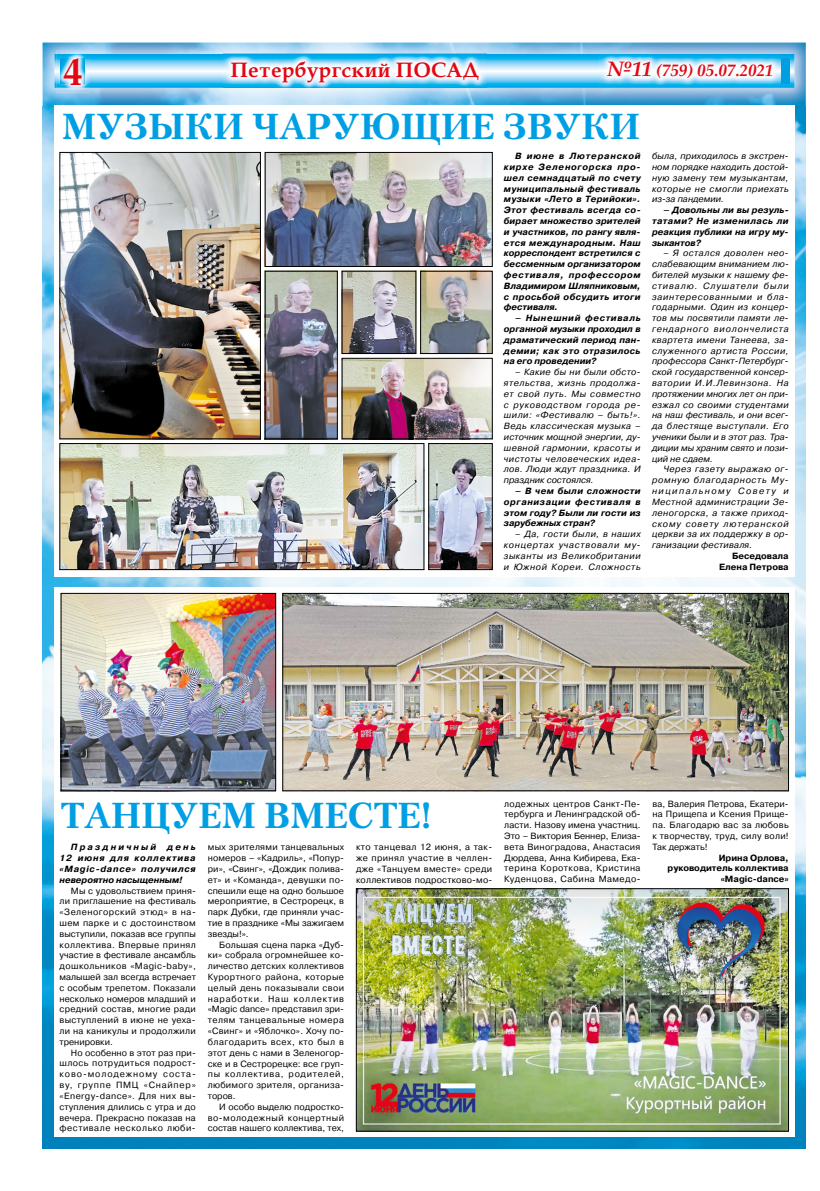
<style>
.page{position:relative;width:820px;height:1191px;background:#fff}
.page>*{position:absolute;margin:0;border:0;box-sizing:border-box;transform-origin:0 0}
.t1{font:700 37px "Palladium";color:#e30613}
.t2{font:700 36px "Petersburg C";color:#009fe3}
.t3{font:700 20px "Palladium";color:#e30613}
.t4{font:italic 700 16px "Palladium";color:#e30613}
.t5{font:9px/10.8px "Pragmatica C";letter-spacing:.025em;color:#000;text-align:justify}
.t6{font:italic 9px/10.8px "Pragmatica C";letter-spacing:.035em;color:#000;text-align:justify}
.t7{font:italic 700 9px/10.8px "Pragmatica C";letter-spacing:.01em;color:#000;text-align:justify}
.t8{font:700 9px/10.8px "Pragmatica C";color:#000;text-align:right}
.s1{font-size:20px}
</style>
<div class="page">
<img style="left:43px;top:106px;width:762px;height:1042px">
<img style="left:42px;top:42px;width:764px;height:64px">
<svg style="left:54px;top:54px;width:740px;height:34px"></svg>
<div style="left:780px;top:58px;width:8px;height:26px;background:#009fe3"></div>
<img style="left:223px;top:53px;width:263px;height:37px">
<img style="left:223px;top:54px;width:263px;height:34px">
<img style="left:56px;top:50px;width:34px;height:43px">
<img style="left:56px;top:54px;width:34px;height:34px">
<img style="left:60px;top:58px;width:25px;height:26px">
<img style="left:599px;top:54px;width:180px;height:32px">
<div style="left:54px;top:587px;width:740px;height:550px;background:#fff"></div>
<img style="left:63px;top:595px;width:211px;height:194px">
<div style="left:61px;top:593px;width:215px;height:198px;border:1px solid #000"></div>
<img style="left:284px;top:595px;width:502px;height:194px">
<div style="left:282px;top:593px;width:506px;height:198px;border:1px solid #000"></div>
<img style="left:358px;top:890px;width:428px;height:239px">
<div style="left:356px;top:888px;width:432px;height:243px;border:1px solid #000"></div>
<div style="left:54px;top:105px;width:740px;height:471px;background:#fff"></div>
<img style="left:62px;top:154px;width:196px;height:283px">
<div style="left:60px;top:152px;width:200px;height:287px;border:1px solid #000"></div>
<img style="left:62px;top:445px;width:360px;height:123px">
<div style="left:60px;top:443px;width:364px;height:127px;border:1px solid #000"></div>
<img style="left:430px;top:445px;width:60px;height:123px">
<div style="left:428px;top:443px;width:64px;height:127px;border:1px solid #000"></div>
<img style="left:344px;top:273px;width:70px;height:79px">
<div style="left:342px;top:271px;width:74px;height:83px;border:1px solid #000"></div>
<img style="left:422px;top:273px;width:68px;height:79px">
<div style="left:420px;top:271px;width:72px;height:83px;border:1px solid #000"></div>
<img style="left:267px;top:154px;width:223px;height:111px">
<div style="left:265px;top:152px;width:227px;height:115px;border:1px solid #000"></div>
<img style="left:267px;top:273px;width:68px;height:164px">
<div style="left:265px;top:271px;width:72px;height:168px;border:1px solid #000"></div>
<img style="left:344px;top:360px;width:146px;height:77px">
<div style="left:342px;top:358px;width:150px;height:81px;border:1px solid #000"></div>
<h1 class="t1" style="left:63px;top:48px;width:21px">4</h1>
<h3 class="t3" style="left:230px;top:57px;width:250px">Петербургский ПОСАД</h3>
<h3 class="t4" style="left:607px;top:61px;width:167px"><span class="s1">№11</span> (759) 05.07.2021</h3>
<h2 class="t2" style="left:62px;top:105px;width:579px">МУЗЫКИ ЧАРУЮЩИЕ ЗВУКИ</h2>
<p class="t7" style="left:503px;top:151px;width:138px;text-indent:11px">В июне в Лютеранской кирхе Зеленогорска про&shy;шел семнадцатый по счету муниципальный фестиваль музыки «Лето в Терийоки».<br>Этот фестиваль всегда со&shy;бирает множество зрителей и участников, по рангу явля&shy;ется международным. Наш корреспондент встретился с бессменным организатором фестиваля, профессором Владимиром Шляпниковым, с просьбой обсудить итоги фестиваля.</p>
<p class="t7" style="left:503px;top:313px;width:138px;text-indent:11px">– Нынешний фестиваль органной музыки проходил в драматический период пан&shy;демии; как это отразилось на его проведении?</p>
<p class="t6" style="left:503px;top:367px;width:138px;text-indent:11px">– Какие бы ни были обсто&shy;ятельства, жизнь продолжа&shy;ет свой путь. Мы совместно с руководством города ре&shy;шили: «Фестивалю – быть!».<br>Ведь классическая музыка – источник мощной энергии, ду&shy;шевной гармонии, красоты и чистоты человеческих идеа&shy;лов. Люди ждут праздника. И праздник состоялся.</p>
<p class="t7" style="left:503px;top:485px;width:138px;text-indent:11px">– В чем были сложности организации фестиваля в этом году? Были ли гости из зарубежных стран?</p>
<p class="t6" style="left:503px;top:529px;width:138px;text-indent:11px">– Да, гости были, в наших концертах участвовали му&shy;зыканты из Великобритании и Южной Кореи. Сложность</p>
<p class="t6" style="left:651px;top:151px;width:138px">была, приходилось в экстрен&shy;ном порядке находить достой&shy;ную замену тем музыкантам, которые не смогли приехать из-за пандемии.</p>
<p class="t7" style="left:651px;top:205px;width:138px;text-indent:11px">– Довольны ли вы резуль&shy;татами? Не изменилась ли реакция публики на игру му&shy;зыкантов?</p>
<p class="t6" style="left:651px;top:248px;width:138px;text-indent:11px">– Я остался доволен нео&shy;слабевающим вниманием лю&shy;бителей музыки к нашему фе&shy;стивалю. Слушатели были заинтересованными и бла&shy;годарными. Один из концер&shy;тов мы посвятили памяти ле&shy;гендарного виолончелиста квартета имени Танеева, за&shy;служенного артиста России, профессора Санкт-Петербург&shy;ской государственной консер&shy;ватории И.И.Левинзона. На протяжении многих лет он при&shy;езжал со своими студентами на наш фестиваль, и они всег&shy;да блестяще выступали. Его ученики были и в этот раз. Тра&shy;диции мы храним свято и пози&shy;ций не сдаем.</p>
<p class="t6" style="left:651px;top:464px;width:138px;text-indent:11px">Через газету выражаю ог&shy;ромную благодарность Му&shy;ниципальному Совету и Местной администрации Зе&shy;леногорска, а также приход&shy;скому совету лютеранской церкви за их поддержку в ор&shy;ганизации фестиваля.</p>
<p class="t8" style="left:719px;top:550px;width:71px">Беседовала<br>Елена Петрова</p>
<h2 class="t2" style="left:61px;top:794px;width:372px">ТАНЦУЕМ ВМЕСТЕ!</h2>
<p class="t7" style="left:60px;top:842px;width:138px;text-indent:11px">Праздничный день 12 июня для коллектива «Magic-dance» получился невероятно насыщенным!</p>
<p class="t5" style="left:60px;top:885px;width:138px;text-indent:11px">Мы с удовольствием приня&shy;ли приглашение на фестиваль «Зеленогорский этюд» в на&shy;шем парке и с достоинством выступили, показав все группы коллектива. Впервые принял участие в фестивале ансамбль дошкольников «Magic-baby», малышей зал всегда встречает с особым трепетом. Показали несколько номеров младший и средний состав, многие ради выступлений в июне не уеха&shy;ли на каникулы и продолжили тренировки.</p>
<p class="t5" style="left:60px;top:1047px;width:138px;text-indent:11px">Но особенно в этот раз при&shy;шлось потрудиться подрост&shy;ково-молодежному соста&shy;ву, группе ПМЦ «Снайпер» «Еnergy-dance». Для них вы&shy;ступления длились с утра и до вечера. Прекрасно показав на фестивале несколько люби-</p>
<p class="t5" style="left:208px;top:842px;width:138px">мых зрителями танцевальных номеров – «Кадриль», «Попур&shy;ри», «Свинг», «Дождик полива&shy;ет» и «Команда», девушки по&shy;спешили еще на одно большое мероприятие, в Сестрорецк, в парк Дубки, где приняли учас&shy;тие в празднике «Мы зажигаем звезды!».</p>
<p class="t5" style="left:208px;top:939px;width:138px;text-indent:11px">Большая сцена парка «Дуб&shy;ки» собрала огромнейшее ко&shy;личество детских коллективов Курортного района, которые целый день показывали свои наработки. Наш коллектив «Magic dance» представил зри&shy;телям танцевальные номера «Свинг» и «Яблочко». Хочу по&shy;благодарить всех, кто был в этот день с нами в Зеленогор&shy;ске и в Сестрорецке: все груп&shy;пы коллектива, родителей, любимого зрителя, организа&shy;торов.</p>
<p class="t5" style="left:208px;top:1101px;width:138px;text-indent:11px">И особо выделю подростко&shy;во-молодежный концертный состав нашего коллектива, тех,</p>
<p class="t5" style="left:356px;top:842px;width:138px">кто танцевал 12 июня, а так&shy;же принял участие в челлен&shy;дже «Танцуем вместе» среди коллективов подростково-мо-</p>
<p class="t5" style="left:504px;top:798px;width:138px">лодежных центров Санкт-Пе&shy;тербурга и Ленинградской об&shy;ласти. Назову имена участниц.<br>Это – Виктория Беннер, Елиза&shy;вета Виноградова, Анастасия Дюрдева, Анна Кибирева, Ека&shy;терина Короткова, Кристина Куденцова, Сабина Мамедо-</p>
<p class="t5" style="left:652px;top:798px;width:138px">ва, Валерия Петрова, Екатери&shy;на Прищепа и Ксения Прище&shy;па. Благодарю вас за любовь к творчеству, труд, силу воли!<br>Так держать!</p>
<p class="t8" style="left:667px;top:852px;width:123px">Ирина Орлова, руководитель коллектива «Magic-dance»</p>
</div>
